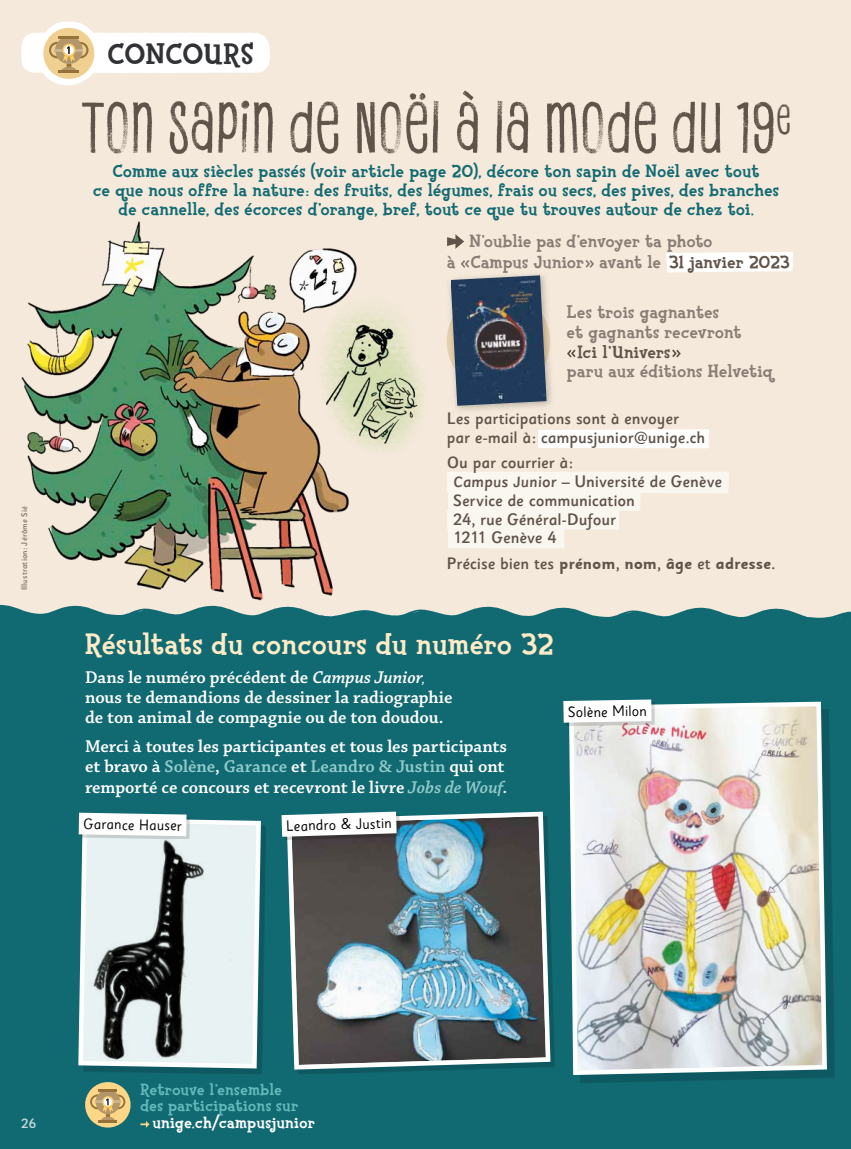
<style>
.page{position:relative;width:851px;height:1149px;background:#fff}
.page>*{position:absolute;margin:0;border:0;box-sizing:border-box;transform-origin:0 0}
.Titre_rubrique{font:69px "Canvas Inline";color:#60534a}
.Titre_Paragraphe{font:800 30px "Fink";letter-spacing:.01em;color:#feebc6}
.Titre_rubrique-2{font:800 30px "Fink";letter-spacing:.025em;color:#303235}
.Titre_Paragraphe-2{font:600 18px/20.2px "Chaparral Pro";letter-spacing:-.005em;color:#fff}
.Titre_Paragraphe-3{font:800 18px/18.8px "Fink";letter-spacing:.015em;color:#116972;text-align:center}
.Txt_courant{font:800 18px/21px "Fink";letter-spacing:.015em;color:#8a7c75}
.Txt_courant-2{font:800 18px "Fink";letter-spacing:.02em;color:#60534a}
.Txt_courant-3{font:500 16.5px/18.8px "Sassoon Sans";letter-spacing:-.005em;color:#60534a}
.Titre_Paragraphe-4{font:800 16.5px "Fink";letter-spacing:.02em;color:#64babb}
.Titre_Paragraphe-5{font:800 16.5px "Fink";letter-spacing:.02em;color:#fff}
.Légende{font:15px "Sassoon Sans";color:#000}
.t1{font:500 13.5px "Sassoon Sans";color:#fff}
.Crédit_photo{font:500 8.25px "Sassoon Sans";letter-spacing:.02em;color:#82746c}
.s1{color:#60534a}
.s2{font-family:"Sassoon Sans Slope"}
.s3{font-weight:700}
.s4{font-style:italic}
.s5{font-weight:300;font-style:italic}
.s6{color:#93cbcb}
.s7{font-style:italic;color:#93cbcb}
</style>
<div class="page">
<div style="left:0;top:0;width:850px;height:826px;background:#f4e9da"></div>
<img style="left:21px;top:221px;width:402px;height:380px">
<svg style="left:447px;top:472px;width:282px;height:58px"></svg>
<div style="left:448px;top:527px;width:116px;height:21px;background:#faf6f0"></div>
<div style="left:0;top:604px;width:850px;height:544px;background:#116972"></div>
<svg style="left:21px;top:21px;width:249px;height:64px"></svg>
<svg style="left:83px;top:1079px;width:50px;height:50px;background:#969e76"></svg>
<svg style="left:140px;top:1120px;width:9px;height:7px"></svg>
<div style="left:666px;top:252px;width:127px;height:20px;background:#fff"></div>
<svg style="left:447px;top:234px;width:17px;height:15px"></svg>
<svg style="left:461px;top:260px;width:8px;height:8px"></svg>
<svg style="left:585px;top:260px;width:9px;height:8px"></svg>
<svg style="left:538px;top:429px;width:171px;height:20px;background:#fefdfc"></svg>
<div style="left:445px;top:270px;width:110px;height:144px;background:#000;opacity:.25"></div>
<img style="left:450px;top:275px;width:96px;height:130px">
<svg style="left:567px;top:349px;width:8px;height:8px"></svg>
<svg style="left:672px;top:349px;width:8px;height:8px"></svg>
<img style="left:566px;top:699px;width:263px;height:449px">
<svg style="left:552px;top:688px;width:121px;height:45px;background:#9fbcc0"></svg>
<svg style="left:284px;top:519px;width:268px;height:629px"></svg>
<svg style="left:259px;top:799px;width:159px;height:49px;background:#71989e"></svg>
<div style="left:83px;top:822px;width:183px;height:251px;background:#000;opacity:.15"></div>
<svg style="left:76px;top:815px;width:187px;height:255px;background:#b0bbbc"></svg>
<svg style="left:57px;top:801px;width:151px;height:46px;background:#96bbbf"></svg>
<p class="Crédit_photo" style="left:19px;top:590px;width:86px;rotate:-90deg">Illustration: Jérôme Sié</p>
<p class="Titre_rubrique-2" style="left:108px;top:35px;width:148px">CONCOURS</p>
<p class="Titre_rubrique" style="left:81px;top:87px;width:711px">TON SAPIN DE NOËL À LA MODE DU 19<sup>E</sup></p>
<p class="Titre_Paragraphe-3" style="left:93px;top:162px;width:687px">Comme aux siècles passés (voir article page 20), décore ton sapin de Noël avec tout<br>ce que nous offre la nature: des fruits, des légumes, frais ou secs, des pives, des branches de cannelle, des écorces d’orange, bref, tout ce que tu trouves autour de chez toi.</p>
<p class="Txt_courant" style="left:447px;top:231px;width:344px;text-indent:22px">N’oublie pas d’envoyer ta photo<br>à Campus Junior avant le <span class="s1">31 janvier 2023</span></p>
<p class="Txt_courant" style="left:567px;top:302px;width:154px">Les trois gagnantes</p>
<p class="Txt_courant" style="left:567px;top:322px;width:176px">et gagnants recevront</p>
<p class="Txt_courant-2" style="left:577px;top:340px;width:94px">Ici l’Univers</p>
<p class="Txt_courant" style="left:567px;top:361px;width:207px">paru aux éditions Helvetiq</p>
<p class="Txt_courant-3" style="left:446px;top:409px;width:260px">Les participations sont à envoyer par e-mail à: campusjunior@unige.ch</p>
<p class="Txt_courant-3" style="left:453px;top:453px;width:270px;text-indent:-6px">Ou par courrier à:<br><span class="s2">Campus Junior –</span> Université de Genève<br>Service de communication<br>24, rue Général-Dufour<br>1211 Genève 4</p>
<p class="Txt_courant-3" style="left:446px;top:553px;width:330px">Précise bien tes <span class="s3">prénom</span>, <span class="s3">nom</span>, <span class="s3">âge</span> et <span class="s3">adresse</span>.</p>
<p class="Titre_Paragraphe" style="left:85px;top:625px;width:470px">Résultats du concours du numéro 32</p>
<p class="Titre_Paragraphe-2" style="left:85px;top:667px;width:369px">Dans le numéro précédent de <span class="s4">Campus Junior</span><span class="s5">, </span>nous te demandions de dessiner la radiographie de ton animal de compagnie ou de ton doudou.</p>
<p class="Titre_Paragraphe-2" style="left:85px;top:736px;width:423px">Merci à toutes les participantes et tous les participants et bravo à <span class="s6">Solène</span>, <span class="s6">Garance</span> et <span class="s6">Leandro &amp; Justin</span> qui ont remporté ce concours et recevront le livre <span class="s7">Jobs de Wouf</span>.</p>
<p class="Légende" style="left:83px;top:814px;width:100px;rotate:1deg">Garance Hauser</p>
<p class="Légende" style="left:286px;top:817px;width:107px;rotate:-2deg">Leandro &amp; Justin</p>
<p class="Légende" style="left:567px;top:703px;width:81px;rotate:-1deg">Solène Milon</p>
<p class="t1" style="left:21px;top:1114px;width:16px">26</p>
<p class="Titre_Paragraphe-4" style="left:140px;top:1078px;width:143px">Retrouve l’ensemble</p>
<p class="Titre_Paragraphe-4" style="left:140px;top:1095px;width:159px">des participations sur</p>
<p class="Titre_Paragraphe-5" style="left:152px;top:1111px;width:164px">unige.ch/campusjunior</p>
</div>
